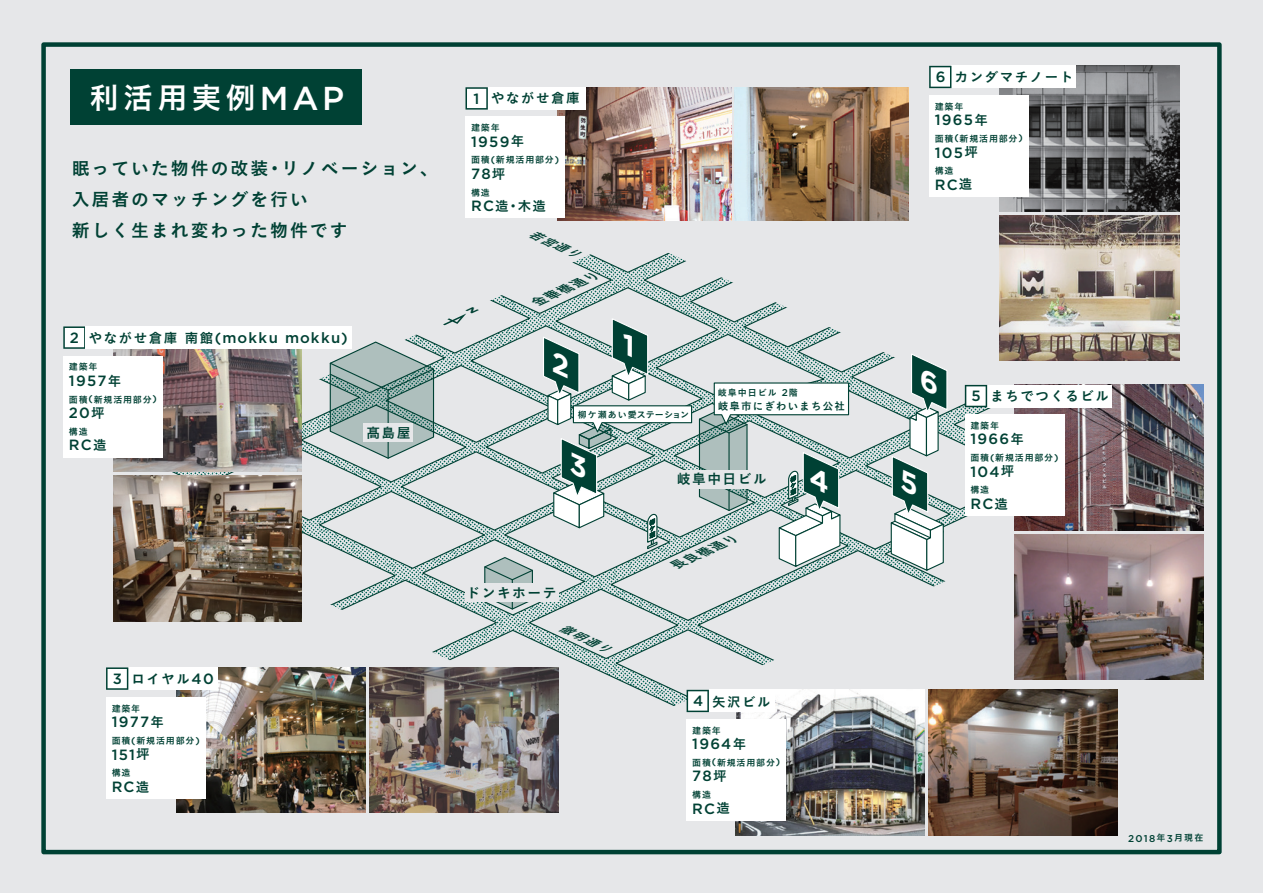
<style>
.page{position:relative;width:1263px;height:893px;background:#e6e7e9}
.page>*{position:absolute;margin:0;border:0;box-sizing:border-box;transform-origin:0 0}
.t1{font:30px "Koburina Go W6";letter-spacing:.135em;color:#fff}
.t2{font:17.85px/31.3px "Koburina Go W6";letter-spacing:.11em;color:#004134}
.t3{font:500 14.85px "Gotham";letter-spacing:.085em;color:#004134}
.t4{font:13.8px "Koburina Go W6";letter-spacing:.11em;color:#004134}
.t5{font:13.5px "Koburina Go W6";letter-spacing:.11em;color:#004134}
.t6{font:italic 11.7px "Koburina Go W6";color:#004134;scale:1.13 1}
.t7{font:italic 10.95px "Koburina Go W6";color:#004134;scale:1.14 1}
.t8{font:10.5px "Koburina Go W6";letter-spacing:.11em;color:#004134}
.t9{font:500 9.9px "Gotham";color:#004134}
.t10{font:9px "Koburina Go W6";letter-spacing:.09em;color:#004134}
.t11{font:9px "Koburina Go W6";letter-spacing:.01em;color:#004134}
.s1{font-family:"Gotham";font-weight:500;font-size:33px}
.s2{font-family:"Koburina Go W6";font-weight:400;font-size:13.5px}
.s3{font-family:"Gotham";font-weight:500;font-size:9.9px}
.s4{font-family:"Gotham";font-weight:500;font-size:14.85px}
.s5{font-family:"Koburina Go W6";font-weight:400;font-size:9px}
</style>
<div class="page">
<svg style="left:82px;top:253px;width:1081px;height:482px"></svg>
<svg style="left:329px;top:341px;width:106px;height:118px"></svg>
<hr style="left:388px;top:390px;width:1px;height:68px;background:#004134">
<svg style="left:483px;top:556px;width:51px;height:54px"></svg>
<svg style="left:63px;top:326px;width:23px;height:23px"></svg>
<img style="left:736px;top:690px;width:189px;height:145px">
<img style="left:929px;top:690px;width:189px;height:145px">
<img style="left:1015px;top:534px;width:188px;height:146px">
<img style="left:999px;top:66px;width:180px;height:145px">
<img style="left:999px;top:215px;width:180px;height:145px">
<img style="left:113px;top:326px;width:189px;height:146px">
<img style="left:113px;top:476px;width:189px;height:145px">
<img style="left:558px;top:87px;width:173px;height:134px">
<img style="left:735px;top:87px;width:173px;height:134px">
<div style="left:465px;top:117px;width:100px;height:101px;background:#fff"></div>
<div style="left:63px;top:356px;width:100px;height:101px;background:#fff"></div>
<img style="left:1015px;top:385px;width:188px;height:145px">
<div style="left:70px;top:69px;width:291px;height:56px;background:#004134"></div>
<div style="left:929px;top:95px;width:100px;height:101px;background:#fff"></div>
<div style="left:687px;top:719px;width:99px;height:101px;background:#fff"></div>
<div style="left:965px;top:415px;width:99px;height:101px;background:#fff"></div>
<div style="left:86px;top:327px;width:266px;height:22px;background:#fff"></div>
<div style="left:951px;top:66px;width:125px;height:22px;background:#fff"></div>
<div style="left:987px;top:385px;width:124px;height:22px;background:#fff"></div>
<div style="left:709px;top:690px;width:66px;height:22px;background:#fff"></div>
<div style="left:488px;top:87px;width:97px;height:23px;background:#fff"></div>
<img style="left:176px;top:667px;width:189px;height:146px">
<img style="left:369px;top:667px;width:189px;height:146px">
<div style="left:106px;top:697px;width:100px;height:102px;background:#fff"></div>
<div style="left:128px;top:667px;width:89px;height:23px;background:#fff"></div>
<div style="left:41px;top:42px;width:1181px;height:812px;border:4px solid #004134"></div>
<div style="left:465px;top:583px;width:94px;height:18px;background:#e6e7e9"></div>
<div style="left:363px;top:424px;width:50px;height:18px;background:#e6e7e9"></div>
<svg style="left:465px;top:87px;width:23px;height:23px"></svg>
<svg style="left:106px;top:667px;width:22px;height:23px"></svg>
<svg style="left:687px;top:690px;width:22px;height:22px"></svg>
<svg style="left:965px;top:385px;width:22px;height:22px"></svg>
<svg style="left:929px;top:66px;width:22px;height:22px"></svg>
<svg style="left:443px;top:308px;width:36px;height:17px"></svg>
<svg style="left:889px;top:352px;width:59px;height:220px"></svg>
<svg style="left:542px;top:317px;width:308px;height:251px"></svg>
<h1 class="t1" style="left:89px;top:78px;width:257px">利活用実例<span class="s1">MAP</span></h1>
<h2 class="t2" style="left:72px;top:152px;width:368px">眠っていた物件の改装・リノベーション、入居者のマッチングを行い<br>新しく生まれ変わった物件です</h2>
<h3 class="t3" style="left:70px;top:328px;width:279px">2 <span class="s2">やながせ倉庫南館</span>(mokku mokku)</h3>
<p class="t10" style="left:69px;top:361px;width:30px">建築年</p>
<h3 class="t3" style="left:69px;top:371px;width:54px">1957<span class="s2">年</span></h3>
<p class="t10" style="left:69px;top:393px;width:90px">面積<span class="s3">(</span>新規活用部分<span class="s3">)</span></p>
<h3 class="t3" style="left:69px;top:403px;width:37px">20<span class="s2">坪</span></h3>
<p class="t10" style="left:69px;top:425px;width:20px">構造</p>
<h3 class="t3" style="left:69px;top:435px;width:39px">RC<span class="s2">造</span></h3>
<h3 class="t4" style="left:366px;top:423px;width:46px">髙島屋</h3>
<h3 class="t3" style="left:113px;top:669px;width:11px">3</h3>
<h3 class="t5" style="left:132px;top:669px;width:84px">ロイヤル<span class="s4">40</span></h3>
<p class="t10" style="left:112px;top:702px;width:30px">建築年</p>
<h3 class="t3" style="left:112px;top:712px;width:54px">1977<span class="s2">年</span></h3>
<p class="t10" style="left:112px;top:734px;width:90px">面積<span class="s3">(</span>新規活用部分<span class="s3">)</span></p>
<h3 class="t3" style="left:112px;top:745px;width:40px">151<span class="s2">坪</span></h3>
<p class="t10" style="left:112px;top:767px;width:20px">構造</p>
<h3 class="t3" style="left:112px;top:777px;width:39px">RC<span class="s2">造</span></h3>
<h3 class="t3" style="left:473px;top:89px;width:7px">1</h3>
<h3 class="t5" style="left:491px;top:89px;width:90px">やながせ倉庫</h3>
<p class="t10" style="left:471px;top:122px;width:30px">建築年</p>
<h3 class="t3" style="left:471px;top:132px;width:55px">1959<span class="s2">年</span></h3>
<p class="t10" style="left:471px;top:154px;width:90px">面積<span class="s3">(</span>新規活用部分<span class="s3">)</span></p>
<h3 class="t3" style="left:471px;top:164px;width:36px">78<span class="s2">坪</span></h3>
<p class="t10" style="left:471px;top:186px;width:20px">構造</p>
<h3 class="t5" style="left:471px;top:197px;width:77px"><span class="s4">RC</span>造・木造</h3>
<p class="t7" style="left:532px;top:225px;width:49px;rotate:25deg">若宮通り</p>
<p class="t6" style="left:533px;top:295px;width:64px;rotate:-25deg">金華橋通り</p>
<p class="t11" style="left:578px;top:408px;width:113px">柳ケ瀬あい愛ステーション</p>
<p class="t10" style="left:718px;top:386px;width:82px">岐阜中日ビル <span class="s3">2</span>階</p>
<p class="t8" style="left:718px;top:398px;width:129px">岐阜市にぎわいまち公社</p>
<h3 class="t4" style="left:677px;top:469px;width:92px">岐阜中日ビル</h3>
<h3 class="t4" style="left:466px;top:583px;width:92px">ドンキホーテ</h3>
<p class="t7" style="left:562px;top:620px;width:49px;rotate:25deg">徹明通り</p>
<p class="t6" style="left:672px;top:558px;width:64px;rotate:-25deg">長良橋通り</p>
<h3 class="t3" style="left:693px;top:691px;width:12px">4</h3>
<h3 class="t5" style="left:712px;top:692px;width:60px">矢沢ビル</h3>
<p class="t10" style="left:692px;top:724px;width:30px">建築年</p>
<h3 class="t3" style="left:692px;top:734px;width:55px">1964<span class="s2">年</span></h3>
<p class="t10" style="left:692px;top:756px;width:90px">面積<span class="s3">(</span>新規活用部分<span class="s3">)</span></p>
<h3 class="t3" style="left:692px;top:766px;width:36px">78<span class="s2">坪</span></h3>
<p class="t10" style="left:692px;top:789px;width:20px">構造</p>
<h3 class="t3" style="left:692px;top:799px;width:39px">RC<span class="s2">造</span></h3>
<h3 class="t3" style="left:936px;top:67px;width:11px">6</h3>
<h3 class="t5" style="left:955px;top:67px;width:120px">カンダマチノート</h3>
<p class="t10" style="left:935px;top:100px;width:30px">建築年</p>
<h3 class="t3" style="left:935px;top:110px;width:55px">1965<span class="s2">年</span></h3>
<p class="t10" style="left:935px;top:132px;width:90px">面積<span class="s3">(</span>新規活用部分<span class="s3">)</span></p>
<h3 class="t3" style="left:935px;top:143px;width:45px">105<span class="s2">坪</span></h3>
<p class="t10" style="left:935px;top:165px;width:20px">構造</p>
<h3 class="t3" style="left:935px;top:175px;width:39px">RC<span class="s2">造</span></h3>
<h3 class="t3" style="left:971px;top:386px;width:11px">5</h3>
<h3 class="t5" style="left:990px;top:387px;width:120px">まちでつくるビル</h3>
<p class="t10" style="left:970px;top:419px;width:30px">建築年</p>
<h3 class="t3" style="left:970px;top:429px;width:55px">1966<span class="s2">年</span></h3>
<p class="t10" style="left:970px;top:452px;width:90px">面積<span class="s3">(</span>新規活用部分<span class="s3">)</span></p>
<h3 class="t3" style="left:970px;top:462px;width:45px">104<span class="s2">坪</span></h3>
<p class="t10" style="left:970px;top:484px;width:20px">構造</p>
<h3 class="t3" style="left:970px;top:494px;width:39px">RC<span class="s2">造</span></h3>
<p class="t9" style="left:1128px;top:832px;width:77px">2018<span class="s5">年</span>3<span class="s5">月現在</span></p>
</div>
